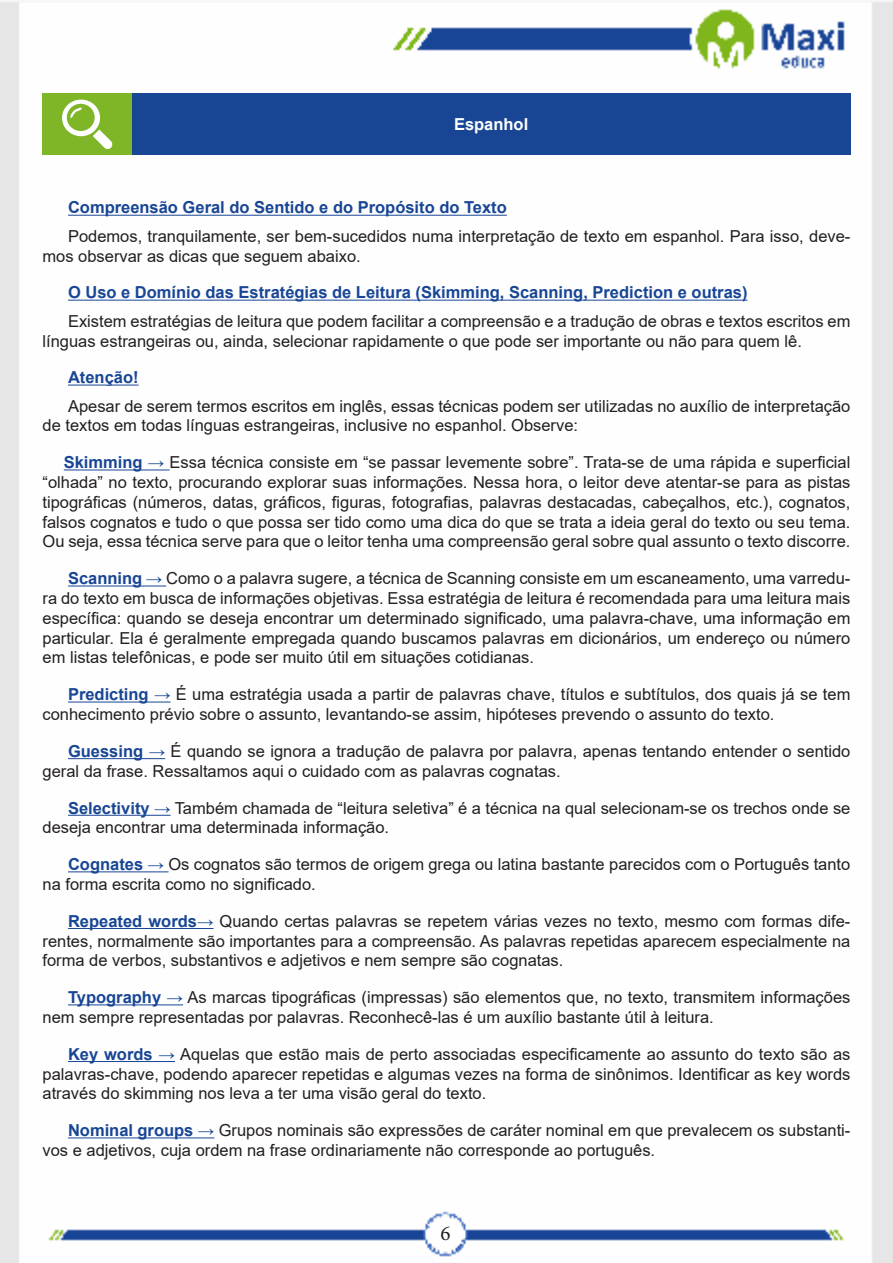
<style>
.page{position:relative;width:893px;height:1263px;background:#fff}
.page>*{position:absolute;margin:0;border:0;box-sizing:border-box;transform-origin:0 0}
.t1{font:21px "Minion Pro";color:#231f20}
.Texto{font:16.5px/19.8px "Arial";color:#231f20}
.t2{font:700 16.5px "Arial";color:#184695}
.Titulo_de_Caixa{font:700 16.5px "Arial";color:#fff}
.s1{font-weight:700;color:#184695}
</style>
<div class="page">
<img style="left:0;top:1px;width:893px;height:1262px">
<hr style="left:68px;top:215px;width:439px;height:1px;background:#184695">
<hr style="left:68px;top:300px;width:679px;height:1px;background:#184695">
<hr style="left:68px;top:385px;width:71px;height:1px;background:#184695">
<hr style="left:64px;top:470px;width:106px;height:1px;background:#184695">
<hr style="left:68px;top:586px;width:98px;height:1px;background:#184695">
<hr style="left:68px;top:702px;width:103px;height:1px;background:#184695">
<hr style="left:68px;top:758px;width:97px;height:1px;background:#184695">
<hr style="left:68px;top:815px;width:103px;height:1px;background:#184695">
<hr style="left:68px;top:871px;width:100px;height:1px;background:#184695">
<hr style="left:68px;top:928px;width:145px;height:1px;background:#184695">
<hr style="left:68px;top:1004px;width:115px;height:1px;background:#184695">
<hr style="left:68px;top:1061px;width:107px;height:1px;background:#184695">
<hr style="left:68px;top:1137px;width:146px;height:1px;background:#184695">
<div style="left:43px;top:94px;width:89px;height:61px;background:#7fb628"></div>
<div style="left:132px;top:94px;width:718px;height:61px;background:#184695"></div>
<svg style="left:62px;top:100px;width:51px;height:49px"></svg>
<p class="Titulo_de_Caixa" style="left:454px;top:113px;width:76px">Espanhol</p>
<p class="t2" style="left:68px;top:196px;width:440px">Compreensão Geral do Sentido e do Propósito do Texto</p>
<p class="Texto" style="left:43px;top:226px;width:809px;text-indent:26px">Podemos, tranquilamente, ser bem-sucedidos numa interpretação de texto em espanhol. Para isso, deve&shy;mos observar as dicas que seguem abaixo.</p>
<p class="t2" style="left:68px;top:281px;width:681px">O Uso e Domínio das Estratégias de Leitura (Skimming, Scanning, Prediction e outras)</p>
<p class="Texto" style="left:43px;top:311px;width:809px;text-indent:26px">Existem estratégias de leitura que podem facilitar a compreensão e a tradução de obras e textos escritos em línguas estrangeiras ou, ainda, selecionar rapidamente o que pode ser importante ou não para quem lê.</p>
<p class="t2" style="left:68px;top:366px;width:72px">Atenção!</p>
<p class="Texto" style="left:43px;top:396px;width:809px;text-indent:26px">Apesar de serem termos escritos em inglês, essas técnicas podem ser utilizadas no auxílio de interpretação de textos em todas línguas estrangeiras, inclusive no espanhol. Observe:</p>
<p class="Texto" style="left:43px;top:452px;width:809px;text-align:justify;text-indent:21px"><span class="s1">Skimming →</span> Essa técnica consiste em “se passar levemente sobre”. Trata-se de uma rápida e superficial “olhada” no texto, procurando explorar suas informações. Nessa hora, o leitor deve atentar-se para as pistas tipográficas (números, datas, gráficos, figuras, fotografias, palavras destacadas, cabeçalhos, etc.), cognatos, falsos cognatos e tudo o que possa ser tido como uma dica do que se trata a ideia geral do texto ou seu tema.<br>Ou seja, essa técnica serve para que o leitor tenha uma compreensão geral sobre qual assunto o texto discorre.</p>
<p class="Texto" style="left:43px;top:568px;width:809px;text-align:justify;text-indent:26px"><span class="s1">Scanning →</span> Como o a palavra sugere, a técnica de Scanning consiste em um escaneamento, uma varredu&shy;ra do texto em busca de informações objetivas. Essa estratégia de leitura é recomendada para uma leitura mais específica: quando se deseja encontrar um determinado significado, uma palavra-chave, uma informação em particular. Ela é geralmente empregada quando buscamos palavras em dicionários, um endereço ou número em listas telefônicas, e pode ser muito útil em situações cotidianas.</p>
<p class="Texto" style="left:43px;top:684px;width:809px;text-indent:26px"><span class="s1">Predicting →</span> É uma estratégia usada a partir de palavras chave, títulos e subtítulos, dos quais já se tem conhecimento prévio sobre o assunto, levantando-se assim, hipóteses prevendo o assunto do texto.</p>
<p class="Texto" style="left:43px;top:741px;width:809px;text-indent:26px"><span class="s1">Guessing →</span> É quando se ignora a tradução de palavra por palavra, apenas tentando entender o sentido geral da frase. Ressaltamos aqui o cuidado com as palavras cognatas.</p>
<p class="Texto" style="left:43px;top:798px;width:809px;text-indent:26px"><span class="s1">Selectivity →</span> Também chamada de “leitura seletiva” é a técnica na qual selecionam-se os trechos onde se deseja encontrar uma determinada informação.</p>
<p class="Texto" style="left:43px;top:854px;width:809px;text-indent:26px"><span class="s1">Cognates →</span> Os cognatos são termos de origem grega ou latina bastante parecidos com o Português tanto na forma escrita como no significado.</p>
<p class="Texto" style="left:43px;top:911px;width:809px;text-align:justify;text-indent:26px"><span class="s1">Repeated words→</span> Quando certas palavras se repetem várias vezes no texto, mesmo com formas dife&shy;rentes, normalmente são importantes para a compreensão. As palavras repetidas aparecem especialmente na forma de verbos, substantivos e adjetivos e nem sempre são cognatas.</p>
<p class="Texto" style="left:43px;top:987px;width:809px;text-indent:26px"><span class="s1">Typography →</span> As marcas tipográficas (impressas) são elementos que, no texto, transmitem informações nem sempre representadas por palavras. Reconhecê-las é um auxílio bastante útil à leitura.</p>
<p class="Texto" style="left:43px;top:1044px;width:809px;text-align:justify;text-indent:26px"><span class="s1">Key words →</span> Aquelas que estão mais de perto associadas especificamente ao assunto do texto são as palavras-chave, podendo aparecer repetidas e algumas vezes na forma de sinônimos. Identificar as key words através do skimming nos leva a ter uma visão geral do texto.</p>
<p class="Texto" style="left:43px;top:1120px;width:809px;text-indent:26px"><span class="s1">Nominal groups →</span> Grupos nominais são expressões de caráter nominal em que prevalecem os substanti&shy;vos e adjetivos, cuja ordem na frase ordinariamente não corresponde ao português.</p>
<p class="t1" style="left:440px;top:1219px;width:12px">6</p>
</div>
